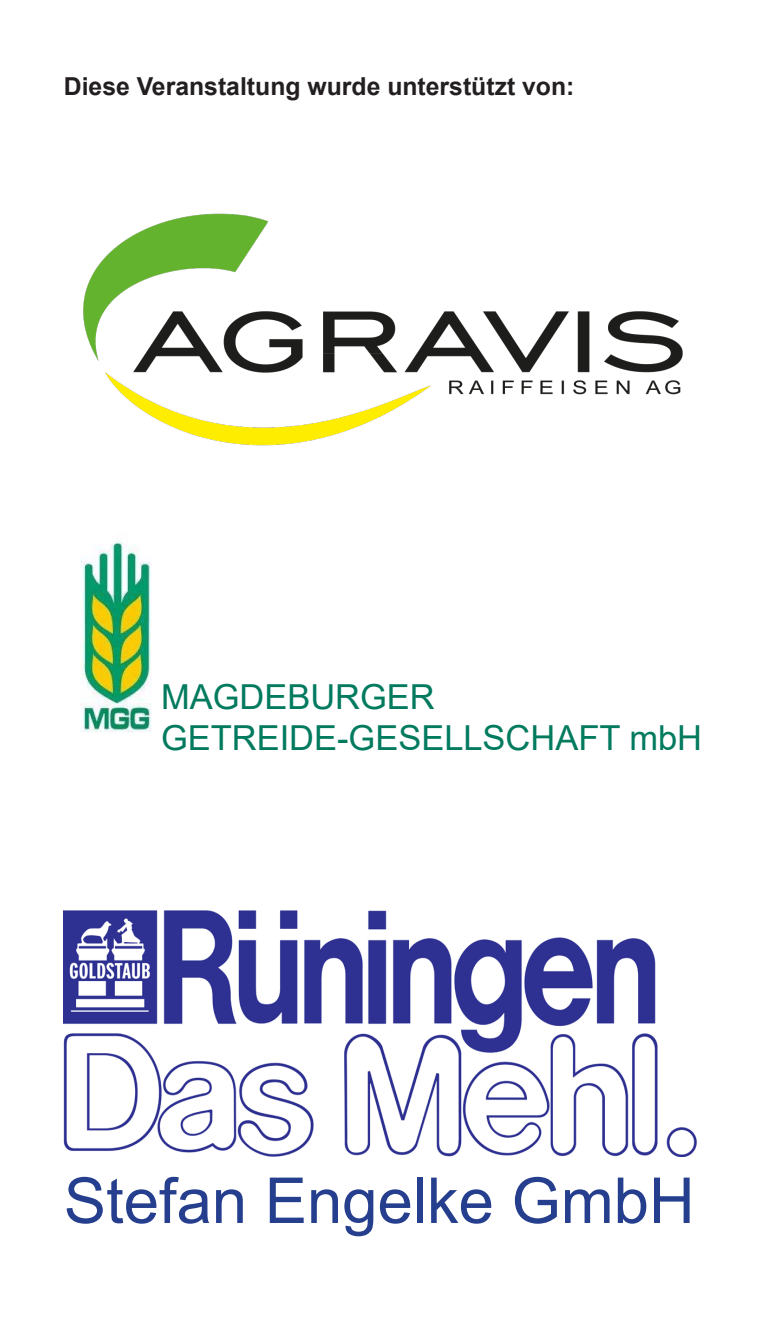
<style>
.page{position:relative;width:766px;height:1340px;background:#fff}
.page>*{position:absolute;margin:0;border:0;box-sizing:border-box;transform-origin:0 0}
.t1{font:63.45px "Arial";color:#253f8e}
.t2{font:34.43px "Arial";color:#017a5e}
.t3{font:700 24.75px "Arial";color:#231f20}
</style>
<div class="page">
<img style="left:64px;top:910px;width:633px;height:246px">
<img style="left:81px;top:540px;width:71px;height:193px">
<img style="left:83px;top:213px;width:600px;height:233px">
<p class="t3" style="left:64px;top:70px;width:512px">Diese Veranstaltung wurde unterstützt von:</p>
<p class="t2" style="left:161px;top:673px;width:275px">MAGDEBURGER</p>
<p class="t2" style="left:161px;top:714px;width:542px">GETREIDE-GESELLSCHAFT mbH</p>
<p class="t1" style="left:64px;top:1156px;width:632px">Stefan Engelke GmbH</p>
</div>
